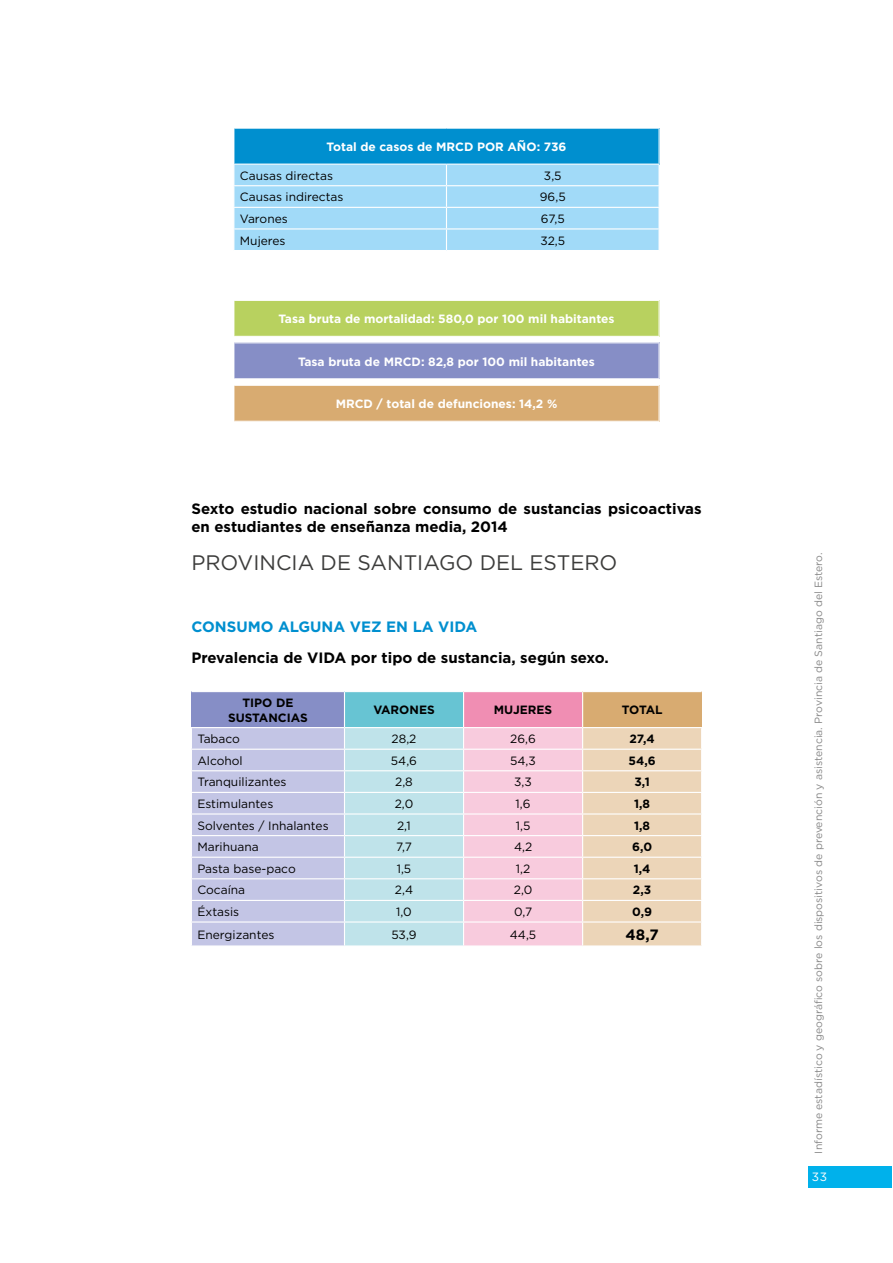
<style>
.page{position:relative;width:893px;height:1263px;background:#fff}
.page>*{position:absolute;margin:0;border:0;box-sizing:border-box;transform-origin:0 0}
.t1{font:21px "Gotham";color:#3c3c3b}
.t2{font:700 15px/18px "Gotham";color:#000}
.t3{font:700 15px "Gotham";color:#008fcf}
.t4{font:12px "Gotham";color:#000}
.t5{font:700 12px "Gotham";color:#fff}
.t6{font:700 12px/14.4px "Gotham";color:#000;text-align:center}
.t7{font:12px "Gotham";color:#fff}
.t8{font:10.5px "Gotham";color:#878787}
</style>
<div class="page">
<div style="left:808px;top:1166px;width:84px;height:21px;background:#00b1eb"></div>
<div style="left:234px;top:128px;width:425px;height:36px;background:#008fcf"></div>
<svg style="left:234px;top:165px;width:425px;height:85px"></svg>
<hr style="left:658px;top:229px;width:2px;height:21px;background:#fff">
<hr style="left:233px;top:128px;width:213px;height:1px;background:#fff">
<hr style="left:446px;top:128px;width:214px;height:1px;background:#fff">
<hr style="left:658px;top:129px;width:2px;height:35px;background:#fff">
<div style="left:234px;top:300px;width:425px;height:36px;background:#b8d15f"></div>
<hr style="left:233px;top:300px;width:427px;height:1px;background:#fff">
<hr style="left:658px;top:301px;width:2px;height:35px;background:#fff">
<div style="left:234px;top:343px;width:425px;height:36px;background:#868ec6"></div>
<hr style="left:658px;top:343px;width:2px;height:35px;background:#fff">
<hr style="left:233px;top:378px;width:427px;height:1px;background:#fff">
<div style="left:234px;top:385px;width:425px;height:36px;background:#d8ab71"></div>
<hr style="left:233px;top:385px;width:427px;height:1px;background:#fff">
<hr style="left:658px;top:386px;width:2px;height:35px;background:#fff">
<div style="left:191px;top:692px;width:153px;height:36px;background:#868ec6"></div>
<div style="left:344px;top:692px;width:120px;height:36px;background:#67c4d3"></div>
<div style="left:464px;top:692px;width:119px;height:36px;background:#f08eb3"></div>
<div style="left:583px;top:692px;width:119px;height:36px;background:#d8ab71"></div>
<hr style="left:344px;top:692px;width:1px;height:35px;background:#fff">
<hr style="left:463px;top:692px;width:1px;height:35px;background:#fff">
<hr style="left:582px;top:692px;width:1px;height:35px;background:#fff">
<hr style="left:191px;top:727px;width:153px;height:1px;background:#fff">
<hr style="left:344px;top:727px;width:120px;height:1px;background:#fff">
<hr style="left:464px;top:727px;width:119px;height:1px;background:#fff">
<hr style="left:583px;top:727px;width:119px;height:1px;background:#fff">
<svg style="left:192px;top:728px;width:510px;height:217px"></svg>
<p class="t5" style="left:327px;top:139px;width:241px">Total de casos de MRCD POR AÑO: 736</p>
<p class="t4" style="left:240px;top:168px;width:95px">Causas directas</p>
<p class="t4" style="left:544px;top:168px;width:19px">3,5</p>
<p class="t4" style="left:240px;top:189px;width:105px">Causas indirectas</p>
<p class="t4" style="left:540px;top:189px;width:27px">96,5</p>
<p class="t4" style="left:240px;top:211px;width:49px">Varones</p>
<p class="t4" style="left:541px;top:211px;width:25px">67,5</p>
<p class="t4" style="left:240px;top:233px;width:47px">Mujeres</p>
<p class="t4" style="left:540px;top:233px;width:26px">32,5</p>
<p class="t5" style="left:278px;top:311px;width:338px">Tasa bruta de mortalidad: 580,0 por 100 mil habitantes</p>
<p class="t5" style="left:298px;top:353px;width:298px">Tasa bruta de MRCD: 82,8 por 100 mil habitantes</p>
<p class="t5" style="left:336px;top:396px;width:223px">MRCD / total de defunciones: 14,2 %</p>
<p class="t2" style="left:191px;top:500px;width:512px">Sexto estudio nacional sobre consumo de sustancias psicoactivas en estudiantes de enseñanza media, 2014</p>
<h1 class="t1" style="left:191px;top:549px;width:428px">PROVINCIA DE SANTIAGO DEL ESTERO</h1>
<p class="t3" style="left:191px;top:616px;width:287px">CONSUMO ALGUNA VEZ EN LA VIDA</p>
<p class="t2" style="left:191px;top:648px;width:419px">Prevalencia de VIDA por tipo de sustancia, según sexo.</p>
<p class="t6" style="left:228px;top:696px;width:81px">TIPO DE<br>SUSTANCIAS</p>
<p class="t6" style="left:373px;top:703px;width:63px">VARONES</p>
<p class="t6" style="left:494px;top:703px;width:60px">MUJERES</p>
<p class="t6" style="left:622px;top:703px;width:42px">TOTAL</p>
<p class="t4" style="left:197px;top:731px;width:44px">Tabaco</p>
<p class="t4" style="left:392px;top:731px;width:26px">28,2</p>
<p class="t4" style="left:510px;top:731px;width:27px">26,6</p>
<p class="t6" style="left:629px;top:732px;width:27px">27,4</p>
<p class="t4" style="left:197px;top:753px;width:47px">Alcohol</p>
<p class="t4" style="left:391px;top:753px;width:28px">54,6</p>
<p class="t4" style="left:510px;top:753px;width:27px">54,3</p>
<p class="t6" style="left:629px;top:753px;width:29px">54,6</p>
<p class="t4" style="left:197px;top:774px;width:91px">Tranquilizantes</p>
<p class="t4" style="left:395px;top:774px;width:19px">2,8</p>
<p class="t4" style="left:514px;top:774px;width:19px">3,3</p>
<p class="t6" style="left:634px;top:775px;width:17px">3,1</p>
<p class="t4" style="left:197px;top:796px;width:77px">Estimulantes</p>
<p class="t4" style="left:395px;top:796px;width:20px">2,0</p>
<p class="t4" style="left:516px;top:796px;width:16px">1,6</p>
<p class="t6" style="left:634px;top:796px;width:18px">1,8</p>
<p class="t4" style="left:197px;top:818px;width:133px">Solventes / Inhalantes</p>
<p class="t4" style="left:397px;top:818px;width:15px">2,1</p>
<p class="t4" style="left:516px;top:818px;width:16px">1,5</p>
<p class="t6" style="left:634px;top:818px;width:18px">1,8</p>
<p class="t4" style="left:197px;top:839px;width:63px">Marihuana</p>
<p class="t4" style="left:396px;top:839px;width:17px">7,7</p>
<p class="t4" style="left:514px;top:839px;width:20px">4,2</p>
<p class="t6" style="left:632px;top:840px;width:21px">6,0</p>
<p class="t4" style="left:197px;top:861px;width:100px">Pasta base-paco</p>
<p class="t4" style="left:397px;top:861px;width:16px">1,5</p>
<p class="t4" style="left:516px;top:861px;width:16px">1,2</p>
<p class="t6" style="left:634px;top:861px;width:18px">1,4</p>
<p class="t4" style="left:197px;top:882px;width:49px">Cocaína</p>
<p class="t4" style="left:395px;top:882px;width:20px">2,4</p>
<p class="t4" style="left:514px;top:882px;width:20px">2,0</p>
<p class="t6" style="left:633px;top:883px;width:20px">2,3</p>
<p class="t4" style="left:197px;top:904px;width:43px">Éxtasis</p>
<p class="t4" style="left:396px;top:904px;width:17px">1,0</p>
<p class="t4" style="left:514px;top:904px;width:20px">0,7</p>
<p class="t6" style="left:632px;top:904px;width:21px">0,9</p>
<p class="t4" style="left:197px;top:927px;width:79px">Energizantes</p>
<p class="t4" style="left:391px;top:927px;width:27px">53,9</p>
<p class="t4" style="left:510px;top:927px;width:28px">44,5</p>
<p class="t2" style="left:626px;top:926px;width:35px">48,7</p>
<p class="t8" style="left:812px;top:1153px;width:602px;rotate:-90deg">Informe estadístico y geográfico sobre los dispositivos de prevención y asistencia. Provincia de Santiago del Estero.</p>
<p class="t7" style="left:812px;top:1169px;width:17px">33</p>
</div>
